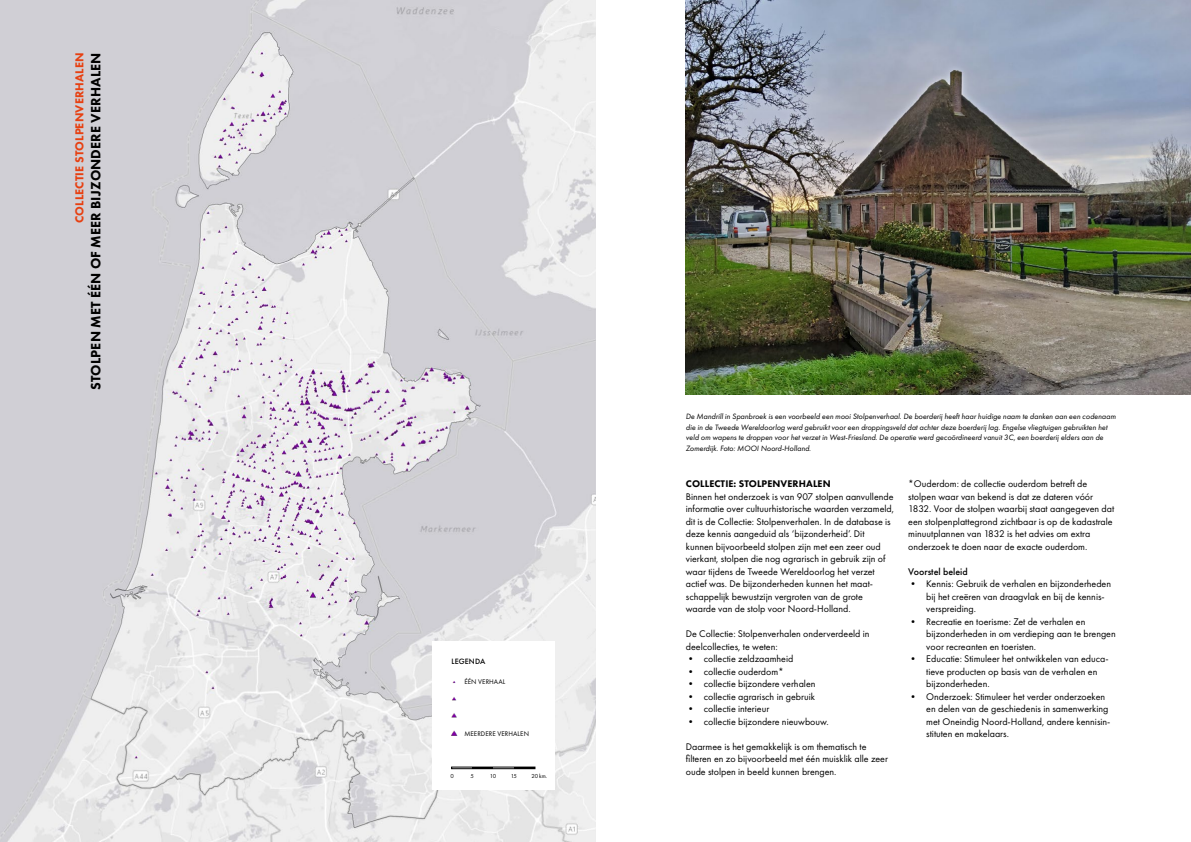
<style>
.page{position:relative;width:1191px;height:842px;background:#fff}
.page>*{position:absolute;margin:0;border:0;box-sizing:border-box;transform-origin:0 0}
.t1{font:800 14px "Futura PT";letter-spacing:.01em;color:#000}
.t2{font:800 12px "Futura PT";letter-spacing:.01em;color:#e74011}
.t3{font:10px/12.5px "Futura PT";color:#000}
.t4{font:800 10px "Futura PT";letter-spacing:.01em;color:#000}
.t5{font:500 10px "Futura PT";color:#000}
.t6{font:800 10px "Futura PT";color:#e74011}
.t7{font:italic 8px/10.5px "Futura PT";color:#000}
.t8{font:500 8px "Futura PT";letter-spacing:.01em;color:#000}
.t9{font:7px "Futura PT";letter-spacing:.01em;color:#000}
.t10{font:6px "Futura PT";letter-spacing:-.045em;color:#000}
</style>
<div class="page">
<img style="left:686px;top:0;width:505px;height:395px">
<img style="left:0;top:0;width:595px;height:842px">
<div style="left:432px;top:641px;width:122px;height:148px;background:#fff"></div>
<div style="left:451px;top:767px;width:84px;height:2px;border:1px solid #000"></div>
<hr style="left:472px;top:767px;width:21px;height:2px;background:#000">
<hr style="left:514px;top:767px;width:21px;height:2px;background:#000">
<img style="left:451px;top:681px;width:6px;height:55px">
<p class="t2" style="left:72px;top:223px;width:172px;rotate:-90deg">COLLECTIE STOLPENVERHALEN</p>
<h1 class="t1" style="left:87px;top:390px;width:339px;rotate:-90deg">STOLPEN MET ÉÉN OF MEER BIJZONDERE VERHALEN</h1>
<p class="t6" style="left:74px;top:53px;width:13px">30</p>
<p class="t8" style="left:451px;top:657px;width:35px">LEGENDA</p>
<p class="t9" style="left:464px;top:678px;width:42px">ÉÉN VERHAAL</p>
<p class="t9" style="left:464px;top:729px;width:66px">MEERDERE VERHALEN</p>
<p class="t10" style="left:450px;top:772px;width:5px">0</p>
<p class="t10" style="left:470px;top:772px;width:5px">5</p>
<p class="t10" style="left:490px;top:772px;width:8px">10</p>
<p class="t10" style="left:511px;top:772px;width:8px">15</p>
<p class="t10" style="left:531px;top:772px;width:17px">20 km.</p>
<p class="t7" style="left:686px;top:411px;width:431px">De Mandrill in Spanbroek is een voorbeeld een mooi Stolpenverhaal. De boerderij heeft haar huidige naam te danken aan een codenaam die in de Tweede Wereldoorlog werd gebruikt voor een droppingsveld dat achter deze boerderij lag. Engelse vliegtuigen gebruikten het veld om wapens te droppen voor het verzet in West-Friesland. De operatie werd gecoördineerd vanuit 3C, een boerderij elders aan de Zomerdijk. Foto: MOOI Noord-Holland.</p>
<p class="t4" style="left:686px;top:478px;width:146px">COLLECTIE: STOLPENVERHALEN</p>
<p class="t3" style="left:686px;top:490px;width:210px">Binnen het onderzoek is van 907 stolpen aanvullende informatie over cultuurhistorische waarden verzameld, dit is de Collectie: Stolpenverhalen. In de database is deze kennis aangeduid als ‘bijzonderheid’. Dit kunnen bijvoorbeeld stolpen zijn met een zeer oud vierkant, stolpen die nog agrarisch in gebruik zijn of waar tijdens de Tweede Wereldoorlog het verzet actief was. De bijzonderheden kunnen het maat&shy;schappelijk bewustzijn vergroten van de grote waarde van de stolp voor Noord-Holland.</p>
<p class="t3" style="left:686px;top:628px;width:185px">De Collectie: Stolpenverhalen onderverdeeld in deelcollecties, te weten:</p>
<p class="t3" style="left:686px;top:653px;width:109px">• collectie zeldzaamheid</p>
<p class="t3" style="left:686px;top:665px;width:100px">• collectie ouderdom*</p>
<p class="t3" style="left:686px;top:678px;width:131px">• collectie bijzondere verhalen</p>
<p class="t3" style="left:686px;top:690px;width:131px">• collectie agrarisch in gebruik</p>
<p class="t3" style="left:686px;top:703px;width:85px">• collectie interieur</p>
<p class="t3" style="left:686px;top:715px;width:145px">• collectie bijzondere nieuwbouw.</p>
<p class="t3" style="left:686px;top:740px;width:204px">Daarmee is het gemakkelijk is om thematisch te filteren en zo bijvoorbeeld met één muisklik alle zeer oude stolpen in beeld kunnen brengen.</p>
<p class="t3" style="left:908px;top:478px;width:207px">*Ouderdom: de collectie ouderdom betreft de stolpen waar van bekend is dat ze dateren vóór 1832. Voor de stolpen waarbij staat aangegeven dat een stolpenplattegrond zichtbaar is op de kadastrale minuutplannen van 1832 is het advies om extra onderzoek te doen naar de exacte ouderdom.</p>
<p class="t5" style="left:908px;top:566px;width:61px">Voorstel beleid</p>
<p class="t3" style="left:926px;top:578px;width:186px;text-indent:-18px">• Kennis: Gebruik de verhalen en bijzonderheden bij het creëren van draagvlak en bij de kennis&shy;verspreiding.</p>
<p class="t3" style="left:926px;top:615px;width:191px;text-indent:-18px">• Recreatie en toerisme: Zet de verhalen en bijzonderheden in om verdieping aan te brengen voor recreanten en toeristen.</p>
<p class="t3" style="left:926px;top:653px;width:184px;text-indent:-18px">• Educatie: Stimuleer het ontwikkelen van educa&shy;tieve producten op basis van de verhalen en bijzonderheden.</p>
<p class="t3" style="left:926px;top:690px;width:186px;text-indent:-18px">• Onderzoek: Stimuleer het verder onderzoeken en delen van de geschiedenis in samenwerking met Oneindig Noord-Holland, andere kennisin&shy;stituten en makelaars.</p>
</div>
